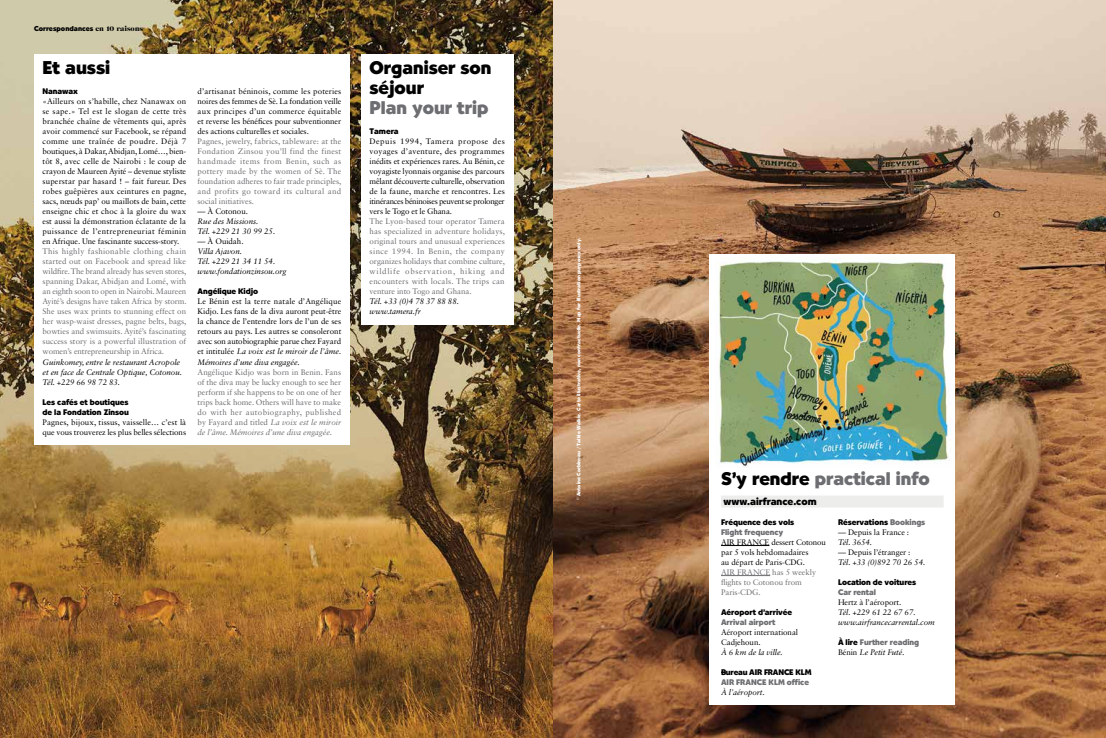
<style>
.page{position:relative;width:1106px;height:738px;background:#fff}
.page>*{position:absolute;margin:0;border:0;box-sizing:border-box;transform-origin:0 0}
.t1{font:700 18.2px "Cg Bernhardt";color:#000}
.t2{font:700 18px "Cg Bernhardt";color:#6d6e71}
.t3{font:700 18px/20px "Cg Bernhardt";color:#000}
.t4{font:700 10px "Cg Bernhardt";letter-spacing:-.005em;color:#000}
.t5{font:8px/10px "Sabon LT Std";letter-spacing:-.005em;color:#000}
.t6{font:8px/10px "Sabon LT Std";letter-spacing:-.005em;color:#6d6e71;text-align:justify}
.t7{font:italic 8px/10px "Sabon LT Std";letter-spacing:-.005em;color:#000}
.t8{font:700 8px/10px "Cg Bernhardt";letter-spacing:-.005em;color:#000}
.t9{font:700 8px "Cg Bernhardt";letter-spacing:-.005em;color:#6d6e71}
.t10{font:700 7px "Cg Bernhardt";color:#000}
.t11{font:700 5px "Cg Bernhardt";color:#fff}
.s1{font-family:"Caslon Graphique EFOP";font-weight:400}
.s2{font-style:normal}
.s3{font-style:italic}
.s4{color:#6d6e71}
.s5{font-style:italic;color:#6d6e71}
.s6{color:#000}
</style>
<div class="page">
<img style="left:0;top:0;width:1106px;height:737px">
<div style="left:709px;top:459px;width:246px;height:245px;background:#fff"></div>
<div style="left:721px;top:495px;width:222px;height:12px;background:#edeeeb"></div>
<hr style="left:721px;top:545px;width:48px;height:1px;background:#000">
<hr style="left:721px;top:575px;width:49px;height:1px;background:#6d6e71">
<div style="left:709px;top:254px;width:246px;height:210px;background:#fff"></div>
<img style="left:718px;top:259px;width:233px;height:208px">
<div style="left:361px;top:54px;width:152px;height:270px;background:#fff"></div>
<div style="left:34px;top:54px;width:316px;height:390px;background:#fff"></div>
<p class="t10" style="left:34px;top:24px;width:110px">Correspondances <span class="s1">en 10 raisons</span></p>
<h1 class="t1" style="left:43px;top:56px;width:69px">Et aussi</h1>
<p class="t8" style="left:43px;top:86px;width:37px">Nanawax</p>
<p class="t5" style="left:43px;top:96px;width:145px;text-align:justify">«Ailleurs on s’habille, chez Nanawax on se sape.» Tel est le slogan de cette très branchée chaîne de vêtements qui, après avoir commencé sur Facebook, se répand comme une traînée de poudre. Déjà 7 boutiques, à Dakar, Abidjan, Lomé…, bien&shy;tôt 8, avec celle de Nairobi : le coup de crayon de Maureen Ayité – devenue styliste superstar par hasard ! – fait fureur. Des robes guêpières aux ceintures en pagne, sacs, nœuds pap’ ou maillots de bain, cette enseigne chic et choc à la gloire du wax est aussi la démonstration éclatante de la puissance de l’entrepreneuriat féminin en Afrique. Une fascinante success-story.</p>
<p class="t6" style="left:43px;top:246px;width:146px">This highly fashionable clothing chain started out on Facebook and spread like wildfire. The brand already has seven stores, spanning Dakar, Abidjan and Lomé, with an eighth soon to open in Nairobi. Maureen Ayité’s designs have taken Africa by storm.<br>She uses wax prints to stunning effect on her wasp-waist dresses, pagne belts, bags, bowties and swimsuits. Ayité’s fascinating success story is a powerful illustration of women’s entrepreneurship in Africa.</p>
<p class="t7" style="left:43px;top:356px;width:141px">Guinkomey, entre le restaurant Acropole et en face de Centrale Optique, Cotonou.<br>Tél. +229 66 98 72 83.</p>
<p class="t8" style="left:43px;top:396px;width:88px">Les cafés et boutiques de la Fondation Zinsou</p>
<p class="t5" style="left:43px;top:416px;width:145px">Pagnes, bijoux, tissus, vaisselle… c’est là que vous trouverez les plus belles sélections</p>
<p class="t5" style="left:197px;top:86px;width:145px;text-align:justify">d’artisanat béninois, comme les poteries noires des femmes de Sè. La fondation veille aux principes d’un commerce équitable et reverse les bénéfices pour subventionner des actions culturelles et sociales.</p>
<p class="t6" style="left:197px;top:136px;width:145px">Pagnes, jewelry, fabrics, tableware: at the Fondation Zinsou you’ll find the finest handmade items from Benin, such as pottery made by the women of Sè. The foundation adheres to fair trade principles, and profits go toward its cultural and social initiatives.</p>
<p class="t7" style="left:197px;top:206px;width:79px">— <span class="s2">À Cotonou.<br></span>Rue des Missions.<br>Tél. +229 21 30 99 25.</p>
<p class="t7" style="left:197px;top:236px;width:90px">— <span class="s2">À Ouidah.<br></span>Villa Ajavon.<br>Tél. +229 21 34 11 54. www.fondationzinsou.org</p>
<p class="t8" style="left:197px;top:286px;width:62px">Angélique Kidjo</p>
<p class="t5" style="left:197px;top:296px;width:145px">Le Bénin est la terre natale d’Angélique Kidjo. Les fans de la diva auront peut-être la chance de l’entendre lors de l’un de ses retours au pays. Les autres se consoleront avec son autobiographie parue chez Fayard et intitulée <span class="s3">La voix est le miroir de l’âme.<br>Mémoires d’une diva engagée</span>.<br><span class="s4">Angélique Kidjo was born in Benin. Fans of the diva may be lucky enough to see her perform if she happens to be on one of her trips back home. Others will have to make do with her autobiography, published by Fayard and titled</span> <span class="s5">La voix est le miroir de l’âme. Mémoires d’une diva engagée</span><span class="s4">.</span></p>
<h2 class="t3" style="left:369px;top:58px;width:123px">Organiser son séjour</h2>
<h2 class="t2" style="left:369px;top:96px;width:120px">Plan your trip</h2>
<p class="t8" style="left:369px;top:126px;width:30px">Tamera</p>
<p class="t5" style="left:369px;top:136px;width:137px;text-align:justify">Depuis 1994, Tamera propose des voyages d’aventure, des programmes inédits et expériences rares. Au Bénin, ce voyagiste lyonnais organise des parcours mêlant découverte culturelle, observation de la faune, marche et rencontres. Les itinérances béninoises peuvent se prolonger vers le Togo et le Ghana.</p>
<p class="t6" style="left:369px;top:216px;width:137px">The Lyon-based tour operator Tamera has specialized in adventure holidays, original tours and unusual experiences since 1994. In Benin, the company organizes holidays that combine culture, wildlife observation, hiking and encounters with locals. The trips can venture into Togo and Ghana.</p>
<p class="t7" style="left:369px;top:296px;width:91px">Tél. +33 (0)4 78 37 88 88. www.tamera.fr</p>
<p class="t11" style="left:575px;top:499px;width:263px;rotate:-90deg">© Antoine Corbineau / Talkie Walkie. Carte illustrative, non contractuelle. Map for illustration purposes only.</p>
<h2 class="t2" style="left:721px;top:467px;width:210px"><span class="s6">S’y rendre</span> practical info</h2>
<p class="t4" style="left:723px;top:494px;width:94px">www.airfrance.com</p>
<p class="t8" style="left:721px;top:516px;width:75px">Fréquence des vols</p>
<p class="t9" style="left:721px;top:526px;width:64px">Flight frequency</p>
<p class="t5" style="left:721px;top:536px;width:106px">AIR FRANCE dessert Cotonou par 5 vols hebdomadaires<br>au départ de Paris-CDG.</p>
<p class="t6" style="left:721px;top:566px;width:96px;text-align:left">AIR FRANCE has 5 weekly flights to Cotonou from<br>Paris-CDG.</p>
<p class="t8" style="left:721px;top:606px;width:73px">Aéroport d’arrivée</p>
<p class="t9" style="left:721px;top:616px;width:56px">Arrival airport</p>
<p class="t5" style="left:721px;top:626px;width:79px">Aéroport international<br>Cadjehoun.</p>
<p class="t7" style="left:721px;top:646px;width:63px">À 6 km de la ville.</p>
<p class="t8" style="left:721px;top:666px;width:92px">Bureau AIR FRANCE KLM</p>
<p class="t9" style="left:721px;top:676px;width:89px">AIR FRANCE KLM office</p>
<p class="t7" style="left:721px;top:686px;width:45px">À l’aéroport<span class="s2">.</span></p>
<p class="t8" style="left:838px;top:516px;width:89px">Réservations <span class="s4">Bookings</span></p>
<p class="t5" style="left:838px;top:526px;width:73px">— Depuis la France :</p>
<p class="t7" style="left:838px;top:536px;width:36px">Tél. 3654.</p>
<p class="t5" style="left:838px;top:546px;width:74px">— Depuis l’étranger :</p>
<p class="t7" style="left:838px;top:556px;width:89px">Tél. +33 (0)892 70 26 54.</p>
<p class="t8" style="left:838px;top:576px;width:80px">Location de voitures</p>
<p class="t9" style="left:838px;top:586px;width:40px">Car rental</p>
<p class="t5" style="left:838px;top:596px;width:65px">Hertz à l’aéroport.</p>
<p class="t7" style="left:838px;top:606px;width:98px">Tél. +229 61 22 67 67. www.airfrancecarrental.com</p>
<p class="t9" style="left:838px;top:636px;width:83px"><span class="s6">À lire</span> Further reading</p>
<p class="t7" style="left:838px;top:646px;width:68px"><span class="s2">Bénin</span> Le Petit Futé.</p>
</div>
